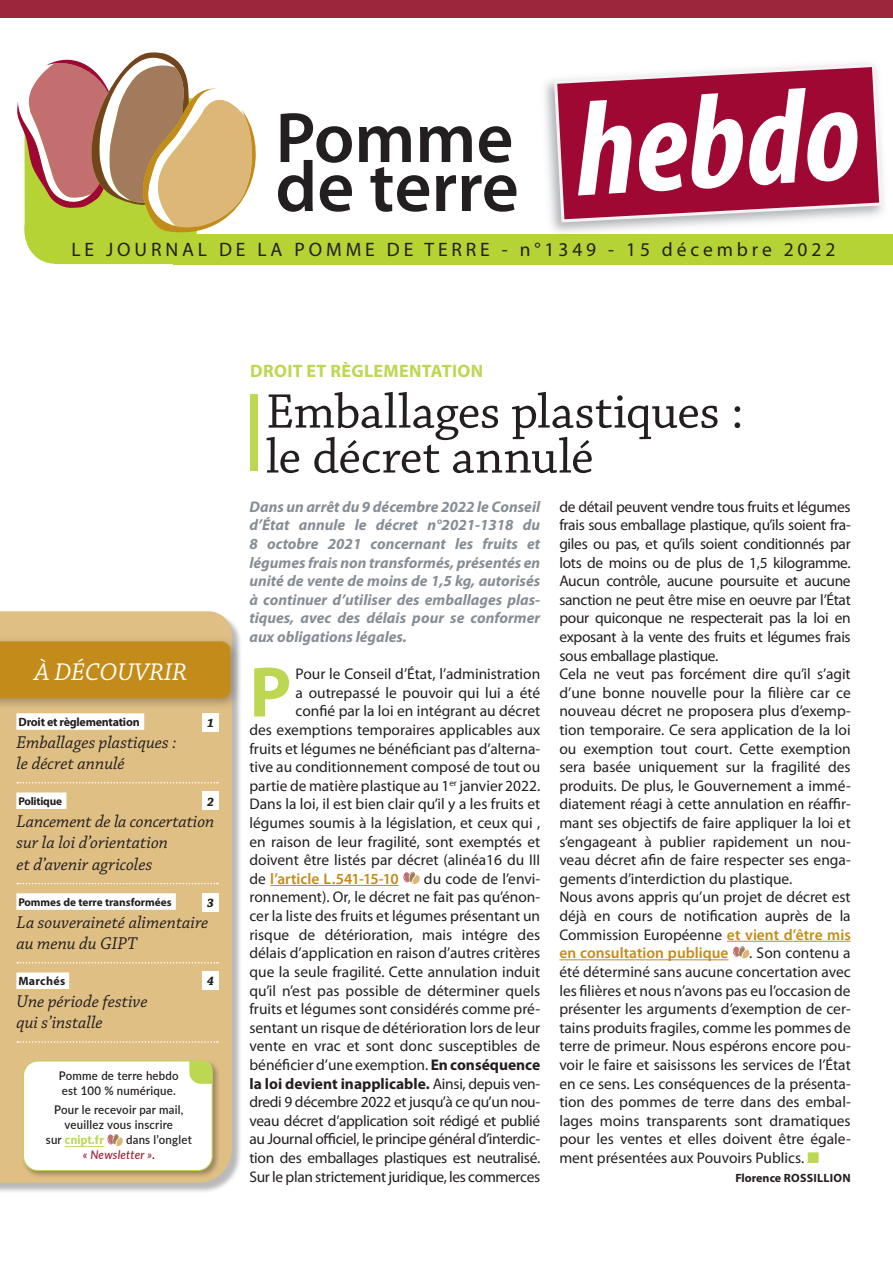
<style>
.page{position:relative;width:893px;height:1263px;background:#fff}
.page>*{position:absolute;margin:0;border:0;box-sizing:border-box;transform-origin:0 0}
.t1{font:italic 700 condensed 135.3px "Myriad Pro";color:#fff}
.t2{font:700 72px "Myriad Pro";color:#bcd752}
.t3{font:600 71.85px "Myriad Pro";color:#231f20}
.t4{font:51px/45px "Chaparral Pro";letter-spacing:-.01em;color:#231f20}
.t5{font:italic 25.5px "Chaparral Pro";color:#fff}
.t6{font:19.5px "Myriad Pro";letter-spacing:.2em;color:#231f20}
.t7{font:italic 18px/21.6px "Chaparral Pro";color:#231f20}
.t8{font:700 18px "Myriad Pro";letter-spacing:.02em;color:#bcd752}
.t9{font:15.45px/18.6px "Myriad Pro";color:#231f20;text-align:justify}
.t10{font:italic 700 15.45px/18.6px "Myriad Pro";color:#878d95;text-align:justify}
.t11{font:600 15.45px "Myriad Pro";color:#c38c1a}
.t12{font:italic 700 12.75px "Chaparral Pro";color:#231f20}
.t13{font:600 12px/15px "Lato";letter-spacing:.02em;color:#231f20;scale:.95 1}
.t14{font:700 12px "Myriad Pro";letter-spacing:-.01em;color:#231f20}
.t15{font:700 12px "Myriad Pro";letter-spacing:.02em;color:#231f20}
.t16{font:900 12px "Lato";letter-spacing:.02em;color:#bcd752;scale:.95 1}
.t17{font:700 12px "Myriad Pro";letter-spacing:.025em;color:#231f20}
.t18{font:700 11.25px "Myriad Pro";color:#231f20}
.t19{font:700 11.25px "Myriad Pro";letter-spacing:-.02em;color:#231f20}
.s1{font-weight:600;color:#231f20}
.s2{font-style:italic;color:#9c273d}
.s3{font-weight:400;color:#231f20}
.s4{font-weight:700}
.s5{font-weight:600;color:#c38c1a}
.s6{color:#bcd752}
</style>
<div class="page">
<div style="left:0;top:0;width:893px;height:18px;background:#9c273d"></div>
<svg style="left:17px;top:52px;width:239px;height:212px"></svg>
<div style="left:173px;top:234px;width:720px;height:30px;background:#b5d334"></div>
<svg style="left:554px;top:64px;width:328px;height:158px;background:#ab2f52"></svg>
<div style="left:0;top:613px;width:243px;height:580px;background:#231f20;opacity:.31"></div>
<div style="left:0;top:611px;width:232px;height:572px;background:#e0bf85"></div>
<div style="left:16px;top:713px;width:128px;height:17px;background:#fff"></div>
<svg style="left:17px;top:782px;width:201px;height:1px"></svg>
<div style="left:16px;top:792px;width:50px;height:17px;background:#fff"></div>
<svg style="left:17px;top:883px;width:201px;height:1px"></svg>
<div style="left:16px;top:893px;width:160px;height:17px;background:#fff"></div>
<svg style="left:17px;top:962px;width:201px;height:1px"></svg>
<div style="left:16px;top:972px;width:53px;height:17px;background:#fff"></div>
<svg style="left:17px;top:1041px;width:201px;height:2px"></svg>
<div style="left:0;top:635px;width:243px;height:75px;background:#231f20;opacity:.35"></div>
<div style="left:0;top:641px;width:230px;height:57px;background:#c38c1a"></div>
<div style="left:202px;top:713px;width:17px;height:18px;background:#fff"></div>
<div style="left:202px;top:792px;width:17px;height:18px;background:#fff"></div>
<div style="left:202px;top:971px;width:17px;height:19px;background:#fff"></div>
<div style="left:202px;top:893px;width:17px;height:18px;background:#fff"></div>
<div style="left:22px;top:1059px;width:198px;height:119px;background:#231f20;opacity:.35"></div>
<svg style="left:23px;top:1061px;width:190px;height:110px"></svg>
<hr style="left:270px;top:885px;width:129px;height:1px;background:#c38c1a">
<svg style="left:403px;top:872px;width:17px;height:12px"></svg>
<hr style="left:727px;top:941px;width:124px;height:1px;background:#c38c1a">
<hr style="left:559px;top:959px;width:170px;height:1px;background:#c38c1a">
<svg style="left:733px;top:946px;width:17px;height:12px"></svg>
<div style="left:250px;top:394px;width:8px;height:76px;background:#bcd752"></div>
<h3 class="t3" style="left:275px;top:92px;width:240px">Pomme</h3>
<h3 class="t3" style="left:275px;top:141px;width:245px">de terre</h3>
<h1 class="t1" style="left:571px;top:65px;width:286px;rotate:-3deg">hebdo</h1>
<p class="t6" style="left:71px;top:237px;width:765px">LE JOURNAL DE LA POMME DE TERRE - n°1349 - 15 décembre 2022</p>
<p class="t8" style="left:250px;top:359px;width:234px">DROIT ET RÈGLEMENTATION</p>
<h3 class="t5" style="left:34px;top:658px;width:154px">À DÉCOUVRIR</h3>
<p class="t14" style="left:19px;top:714px;width:123px">Droit et règlementation</p>
<p class="t7" style="left:16px;top:732px;width:162px">Emballages plastiques : le décret annulé</p>
<p class="t19" style="left:18px;top:794px;width:45px">Politique</p>
<p class="t7" style="left:16px;top:811px;width:200px">Lancement de la concertation sur la loi d’orientation<br>et d’avenir agricoles</p>
<p class="t18" style="left:18px;top:895px;width:155px">Pommes de terre transformées</p>
<p class="t7" style="left:16px;top:912px;width:194px">La souveraineté alimentaire au menu du GIPT</p>
<p class="t17" style="left:18px;top:973px;width:48px">Marchés</p>
<p class="t7" style="left:16px;top:991px;width:133px">Une période festive qui s’installe</p>
<p class="t12" style="left:207px;top:715px;width:9px">1</p>
<p class="t12" style="left:207px;top:794px;width:9px">2</p>
<p class="t12" style="left:207px;top:895px;width:9px">3</p>
<p class="t12" style="left:207px;top:974px;width:9px">4</p>
<p class="t13" style="left:59px;top:1067px;width:128px">Pomme de terre hebdo est 100 % numérique.</p>
<p class="t13" style="left:54px;top:1101px;width:138px">Pour le recevoir par mail,</p>
<p class="t13" style="left:65px;top:1116px;width:116px">veuillez vous inscrire</p>
<p class="t16" style="left:46px;top:1130px;width:62px"><span class="s1">sur</span> cnipt.fr</p>
<p class="t13" style="left:83px;top:1131px;width:116px;text-indent:43px">dans l’onglet <span class="s2">« Newsletter »</span>.</p>
<h3 class="t4" style="left:266px;top:391px;width:479px">Emballages plastiques : le décret annulé</h3>
<p class="t10" style="left:249px;top:497px;width:292px">Dans un arrêt du 9 décembre 2022 le Conseil d’État annule le décret n°2021-1318 du 8 octobre 2021 concernant les fruits et légumes frais non transformés, présentés en unité de vente de moins de 1,5 kg, autorisés à continuer d’utiliser des emballages plas&shy;tiques, avec des délais pour se conformer aux obligations légales.</p>
<h2 class="t2" style="left:249px;top:645px;width:43px">P</h2>
<p class="t9" style="left:296px;top:664px;width:246px">Pour le Conseil d’État, l’administration</p>
<p class="t9" style="left:296px;top:683px;width:246px">a outrepassé le pouvoir qui lui a été</p>
<p class="t9" style="left:296px;top:702px;width:246px">confié par la loi en intégrant au décret</p>
<p class="t9" style="left:249px;top:720px;width:292px">des exemptions temporaires applicables aux</p>
<p class="t9" style="left:249px;top:739px;width:292px">fruits et légumes ne bénéficiant pas d’alterna-</p>
<p class="t9" style="left:249px;top:757px;width:292px">tive au conditionnement composé de tout ou</p>
<p class="t9" style="left:249px;top:776px;width:292px">partie de matière plastique au 1<sup>er</sup> janvier 2022.</p>
<p class="t9" style="left:249px;top:795px;width:292px">Dans la loi, il est bien clair qu’il y a les fruits et</p>
<p class="t9" style="left:249px;top:813px;width:292px">légumes soumis à la législation, et ceux qui ,</p>
<p class="t9" style="left:249px;top:832px;width:292px">en raison de leur fragilité, sont exemptés et</p>
<p class="t9" style="left:249px;top:850px;width:292px">doivent être listés par décret (alinéa16 du III</p>
<p class="t11" style="left:249px;top:869px;width:151px"><span class="s3">de</span> l’article L.541-15-10</p>
<p class="t9" style="left:249px;top:869px;width:292px;text-indent:174px">du code de l’envi&shy;ronnement). Or, le décret ne fait pas qu’énon&shy;cer la liste des fruits et légumes présentant un risque de détérioration, mais intégre des délais d’application en raison d’autres critères que la seule fragilité. Cette annulation induit qu’il n’est pas possible de déterminer quels fruits et légumes sont considérés comme pré&shy;sentant un risque de détérioration lors de leur vente en vrac et sont donc susceptibles de bénéficier d’une exemption. <span class="s4">En conséquence la loi devient inapplicable.</span> Ainsi, depuis ven&shy;dredi 9 décembre 2022 et jusqu’à ce qu’un nou&shy;veau décret d’application soit rédigé et publié au Journal officiel, le principe général d’interdic&shy;tion des emballages plastiques est neutralisé.<br>Sur le plan strictement juridique, les commerces</p>
<p class="t9" style="left:559px;top:497px;width:293px;text-align:left">de détail peuvent vendre tous fruits et légumes frais sous emballage plastique, qu’ils soient fra&shy;giles ou pas, et qu’ils soient conditionnés par lots de moins ou de plus de 1,5 kilogramme.<br>Aucun contrôle, aucune poursuite et aucune sanction ne peut être mise en oeuvre par l’État pour quiconque ne respecterait pas la loi en exposant à la vente des fruits et légumes frais sous emballage plastique.<br>Cela ne veut pas forcément dire qu’il s’agit d’une bonne nouvelle pour la filière car ce nouveau décret ne proposera plus d’exemp&shy;tion temporaire. Ce sera application de la loi ou exemption tout court. Cette exemption sera basée uniquement sur la fragilité des produits. De plus, le Gouvernement a immé&shy;diatement réagi à cette annulation en réaffir&shy;mant ses objectifs de faire appliquer la loi et s’engageant à publier rapidement un nou&shy;veau décret afin de faire respecter ses enga&shy;gements d’interdiction du plastique.<br>Nous avons appris qu’un projet de décret est déjà en cours de notification auprès de la Commission Européenne <span class="s5">et vient d’être mis en consultation publique</span></p>
<p class="t9" style="left:559px;top:943px;width:293px;text-indent:190px">. Son contenu a été déterminé sans aucune concertation avec les filières et nous n’avons pas eu l’occasion de présenter les arguments d’exemption de cer&shy;tains produits fragiles, comme les pommes de terre de primeur. Nous espérons encore pou&shy;voir le faire et saisissons les services de l’État en ce sens. Les conséquences de la présenta&shy;tion des pommes de terre dans des embal&shy;lages moins transparents sont dramatiques pour les ventes et elles doivent être égale&shy;ment présentées aux Pouvoirs Publics. <span class="s6">■</span></p>
<p class="t15" style="left:735px;top:1170px;width:117px">Florence ROSSILLION</p>
</div>
